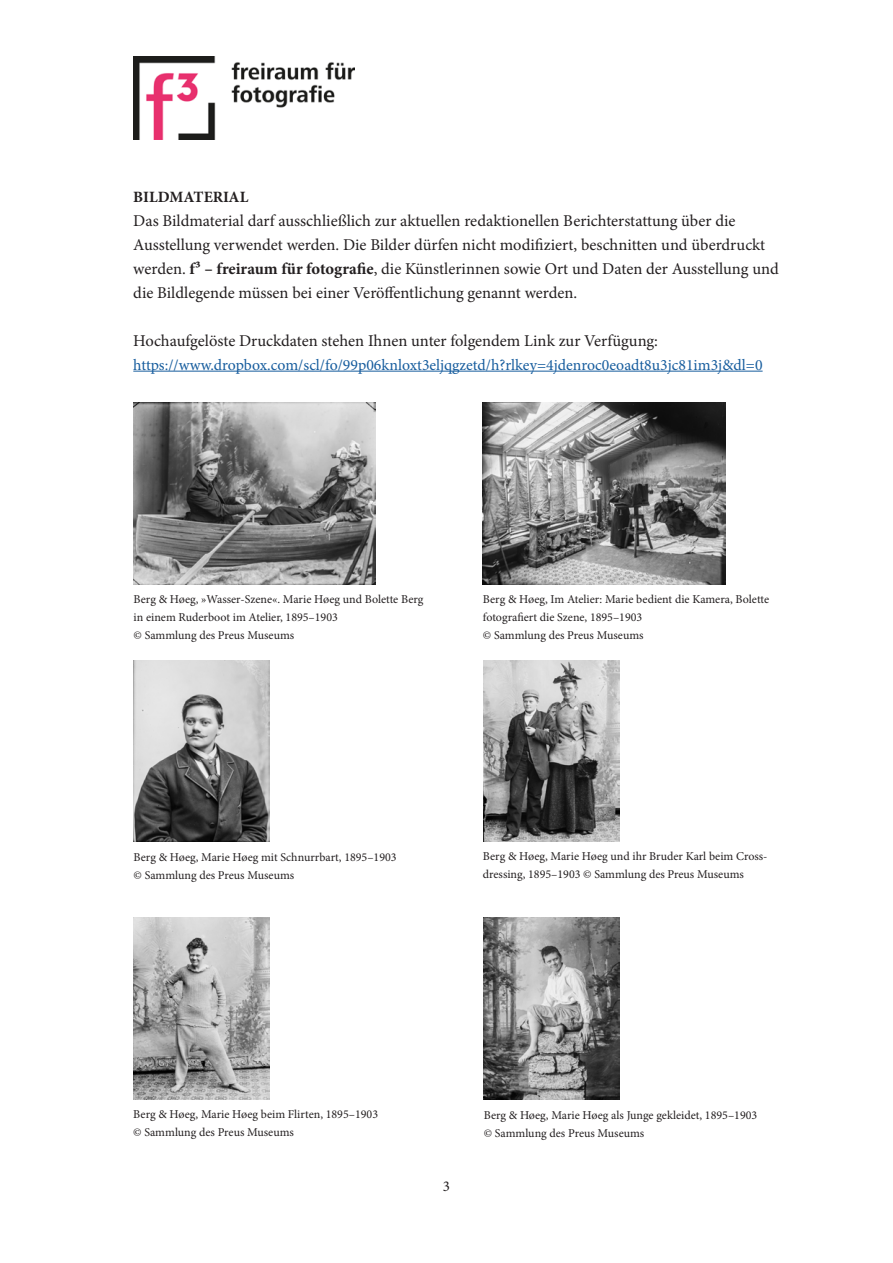
<style>
.page{position:relative;width:893px;height:1263px;background:#fff}
.page>*{position:absolute;margin:0;border:0;box-sizing:border-box;transform-origin:0 0}
.t1{font:16.5px/24px "Minion Pro";color:#231f20}
.t2{font:15.75px "Minion Pro";color:#175d9e}
.t3{font:700 15.75px "Minion Pro";color:#231f20}
.t4{font:15px "Minion Pro";color:#231f20}
.t5{font:12px/18px "Minion Pro";color:#231f20}
.s1{font-weight:700}
</style>
<div class="page">
<hr style="left:133px;top:371px;width:630px;height:1px;background:#175d9e">
<img style="left:134px;top:57px;width:221px;height:82px">
<img style="left:134px;top:918px;width:136px;height:181px">
<img style="left:484px;top:918px;width:136px;height:181px">
<img style="left:133px;top:403px;width:242px;height:181px">
<img style="left:133px;top:660px;width:136px;height:182px">
<img style="left:483px;top:403px;width:242px;height:181px">
<img style="left:483px;top:660px;width:136px;height:182px">
<h2 class="t3" style="left:133px;top:185px;width:117px">BILDMATERIAL</h2>
<p class="t1" style="left:133px;top:208px;width:647px">Das Bildmaterial darf ausschließlich zur aktuellen redaktionellen Berichterstattung über die Ausstellung verwendet werden. Die Bilder dürfen nicht modifiziert, beschnitten und überdruckt werden. <span class="s1">f³ – freiraum für fotografie</span>, die Künstlerinnen sowie Ort und Daten der Ausstellung und die Bildlegende müssen bei einer Veröffentlichung genannt werden.</p>
<h1 class="t1" style="left:133px;top:328px;width:526px">Hochaufgelöste Druckdaten stehen Ihnen unter folgendem Link zur Verfügung:</h1>
<h2 class="t2" style="left:133px;top:354px;width:631px">https://www.dropbox.com/scl/fo/99p06knloxt3eljqgzetd/h?rlkey=4jdenroc0eoadt8u3jc81im3j&amp;dl=0</h2>
<p class="t5" style="left:134px;top:590px;width:291px">Berg &amp; Høeg, »Wasser-Szene«. Marie Høeg und Bolette Berg in einem Ruderboot im Atelier, 1895–1903<br>© Sammlung des Preus Museums</p>
<p class="t5" style="left:483px;top:590px;width:288px">Berg &amp; Høeg, Im Atelier: Marie bedient die Kamera, Bolette fotografiert die Szene, 1895–1903<br>© Sammlung des Preus Museums</p>
<p class="t5" style="left:134px;top:848px;width:265px">Berg &amp; Høeg, Marie Høeg mit Schnurrbart, 1895–1903 © Sammlung des Preus Museums</p>
<p class="t5" style="left:483px;top:847px;width:286px">Berg &amp; Høeg, Marie Høeg und ihr Bruder Karl beim Cross&shy;dressing, 1895–1903 © Sammlung des Preus Museums</p>
<p class="t5" style="left:133px;top:1105px;width:246px">Berg &amp; Høeg, Marie Høeg beim Flirten, 1895–1903 © Sammlung des Preus Museums</p>
<p class="t5" style="left:484px;top:1106px;width:275px">Berg &amp; Høeg, Marie Høeg als Junge gekleidet, 1895–1903 © Sammlung des Preus Museums</p>
<p class="t4" style="left:443px;top:1176px;width:9px">3</p>
</div>
